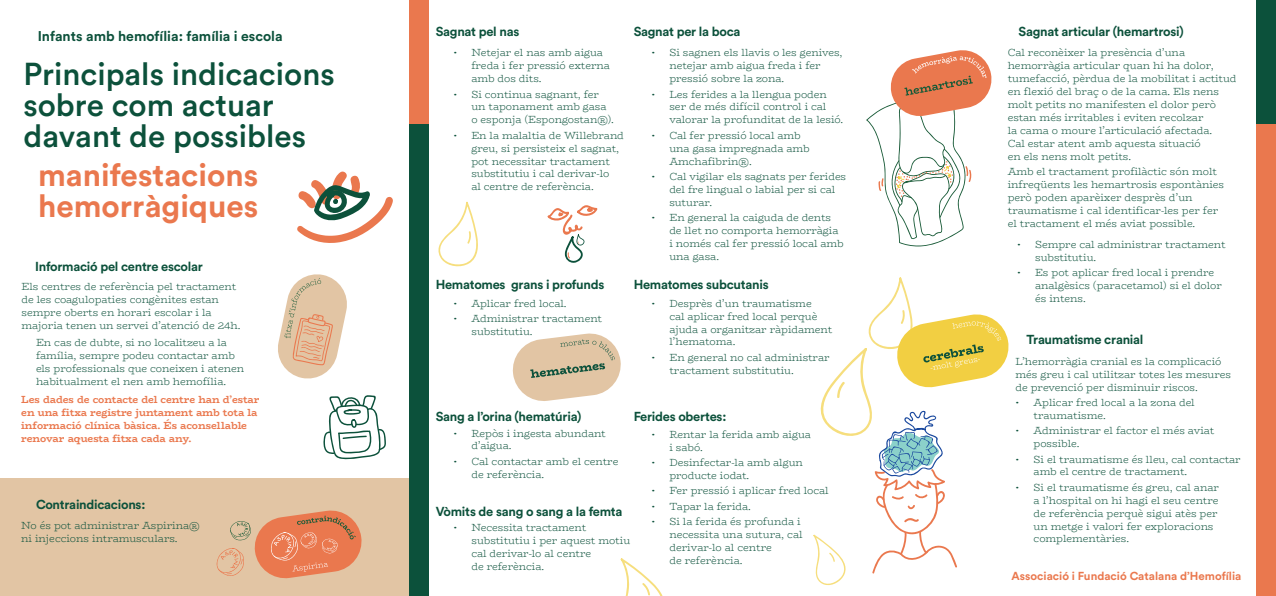
<style>
.page{position:relative;width:1276px;height:596px;background:#fff}
.page>*{position:absolute;margin:0;border:0;box-sizing:border-box;transform-origin:0 0}
.t1{font:500 31.4px/31px "Circular Std";color:#0c513b}
.t2{font:700 31.4px/31px "Circular Std";color:#ea784e}
.t3{font:700 14px "Circular Std";color:#0c513b}
.t4{font:700 12.9px "Circular Std";letter-spacing:-.02em;color:#0c513b}
.t5{font:700 11.5px "Circular Std";color:#ea784e}
.t6{font:300 10.3px/12.9px "Bio Rhyme";letter-spacing:-.005em;color:#0c513b}
.t7{font:700 10.3px/12.9px "Bio Rhyme";letter-spacing:-.005em;color:#ea784e}
</style>
<div class="page">
<svg style="left:512px;top:333px;width:109px;height:68px"></svg>
<svg style="left:547px;top:205px;width:50px;height:58px"></svg>
<svg style="left:620px;top:558px;width:42px;height:37px"></svg>
<svg style="left:813px;top:277px;width:196px;height:309px"></svg>
<svg style="left:866px;top:50px;width:126px;height:196px"></svg>
<svg style="left:297px;top:171px;width:96px;height:72px"></svg>
<div style="left:1256px;top:0;width:20px;height:125px;background:#0c513b"></div>
<div style="left:1256px;top:125px;width:20px;height:470px;background:#ea784e"></div>
<svg style="left:438px;top:201px;width:40px;height:66px"></svg>
<div style="left:0;top:478px;width:425px;height:117px;background:#e2c5a4"></div>
<svg style="left:216px;top:510px;width:146px;height:69px"></svg>
<svg style="left:323px;top:395px;width:63px;height:64px"></svg>
<svg style="left:278px;top:274px;width:69px;height:105px"></svg>
<div style="left:409px;top:0;width:20px;height:125px;background:#ea784e"></div>
<div style="left:409px;top:125px;width:20px;height:470px;background:#0c513b"></div>
<h2 class="t3" style="left:38px;top:27px;width:246px">Infants amb hemofília: família i escola</h2>
<h1 class="t1" style="left:24px;top:58px;width:313px">Principals indicacions sobre com actuar davant de possibles</h1>
<h1 class="t2" style="left:38px;top:158px;width:222px">manifestacions hemorràgiques</h1>
<p class="t4" style="left:35px;top:257px;width:169px">Informació pel centre escolar</p>
<p class="t6" style="left:21px;top:280px;width:220px">Els centres de referència pel tractament de les coagulopaties congènites estan sempre oberts en horari escolar i la majoria tenen un servei d’atenció de 24h.</p>
<p class="t6" style="left:36px;top:335px;width:210px">En cas de dubte, si no localitzeu a la família, sempre podeu contactar amb els professionals que coneixen i atenen habitualment el nen amb hemofília.</p>
<p class="t7" style="left:21px;top:392px;width:240px">Les dades de contacte del centre han d’estar en una fitxa registre juntament amb tota la informació clínica bàsica. És aconsellable renovar aquesta fitxa cada any.</p>
<p class="t4" style="left:36px;top:495px;width:111px">Contraindicacions:</p>
<p class="t6" style="left:21px;top:518px;width:180px">No és pot administrar Aspirina® ni injeccions intramusculars.</p>
<p class="t4" style="left:436px;top:23px;width:85px">Sagnat pel nas</p>
<p class="t6" style="left:471px;top:46px;width:140px;text-indent:-18px">• Netejar el nas amb aigua freda i fer pressió externa amb dos dits.</p>
<p class="t6" style="left:471px;top:87px;width:144px;text-indent:-18px">• Si continua sagnant, fer un taponament amb gasa o esponja (Espongostan®).</p>
<p class="t6" style="left:471px;top:128px;width:154px;text-indent:-18px">• En la malaltia de Willebrand greu, si persisteix el sagnat, pot necessitar tractament substitutiu i cal derivar-lo<br>al centre de referència.</p>
<p class="t4" style="left:436px;top:275px;width:170px">Hematomes grans i profunds</p>
<p class="t6" style="left:453px;top:296px;width:115px">• Aplicar fred local.</p>
<p class="t6" style="left:471px;top:311px;width:132px;text-indent:-18px">• Administrar tractament substitutiu.</p>
<p class="t4" style="left:633px;top:23px;width:108px">Sagnat per la boca</p>
<p class="t6" style="left:669px;top:46px;width:175px;text-indent:-18px">• Si sagnen els llavis o les genives, netejar amb aigua freda i fer pressió sobre la zona.</p>
<p class="t6" style="left:669px;top:87px;width:175px;text-indent:-18px">• Les ferides a la llengua poden ser de més difícil control i cal valorar la profunditat de la lesió.</p>
<p class="t6" style="left:669px;top:128px;width:142px;text-indent:-18px">• Cal fer pressió local amb una gasa impregnada amb<br>Amchafibrin®.</p>
<p class="t6" style="left:669px;top:169px;width:178px;text-indent:-18px">• Cal vigilar els sagnats per ferides del fre lingual o labial per si cal suturar.</p>
<p class="t6" style="left:669px;top:211px;width:176px;text-indent:-18px">• En general la caiguda de dents de llet no comporta hemorràgia i només cal fer pressió local amb una gasa.</p>
<p class="t4" style="left:633px;top:275px;width:136px">Hematomes subcutanis</p>
<p class="t6" style="left:669px;top:296px;width:164px;text-indent:-18px">• Desprès d’un traumatisme<br>cal aplicar fred local perquè ajuda a organitzar ràpidament l’hematoma.</p>
<p class="t6" style="left:669px;top:350px;width:162px;text-indent:-18px">• En general no cal administrar tractament substitutiu.</p>
<p class="t4" style="left:436px;top:408px;width:147px">Sang a l’orina (hematúria)</p>
<p class="t6" style="left:471px;top:426px;width:136px;text-indent:-18px">• Repòs i ingesta abundant d’aigua.</p>
<p class="t6" style="left:471px;top:454px;width:148px;text-indent:-18px">• Cal contactar amb el centre de referència.</p>
<p class="t4" style="left:436px;top:502px;width:188px">Vòmits de sang o sang a la femta</p>
<p class="t6" style="left:471px;top:520px;width:160px;text-indent:-18px">• Necessita tractament substitutiu i per aquest motiu cal derivar-lo al centre<br>de referència.</p>
<p class="t4" style="left:633px;top:408px;width:94px">Ferides obertes:</p>
<p class="t6" style="left:669px;top:427px;width:143px;text-indent:-18px">• Rentar la ferida amb aigua i sabó.</p>
<p class="t6" style="left:669px;top:455px;width:135px;text-indent:-18px">• Desinfectar-la amb algun producte iodat.</p>
<p class="t6" style="left:651px;top:483px;width:179px">• Fer pressió i aplicar fred local</p>
<p class="t6" style="left:651px;top:499px;width:101px">• Tapar la ferida.</p>
<p class="t6" style="left:669px;top:514px;width:135px;text-indent:-18px">• Si la ferida és profunda i necessita una sutura, cal derivar-lo al centre<br>de referència.</p>
<p class="t4" style="left:1018px;top:23px;width:167px">Sagnat articular (hemartrosi)</p>
<p class="t6" style="left:1007px;top:46px;width:230px">Cal reconèixer la presència d’una hemorràgia articular quan hi ha dolor, tumefacció, pèrdua de la mobilitat i actitud en flexió del braç o de la cama. Els nens molt petits no manifesten el dolor però estan més irritables i eviten recolzar<br>la cama o moure l’articulació afectada.<br>Cal estar atent amb aquesta situació<br>en els nens molt petits.</p>
<p class="t6" style="left:1007px;top:165px;width:218px">Amb el tractament profilàctic són molt infreqüents les hemartrosis espontànies però poden aparèixer desprès d’un traumatisme i cal identificar-les per fer el tractament el més aviat possible.</p>
<p class="t6" style="left:1035px;top:238px;width:192px;text-indent:-18px">• Sempre cal administrar tractament substitutiu.</p>
<p class="t6" style="left:1035px;top:266px;width:188px;text-indent:-18px">• Es pot aplicar fred local i prendre analgèsics (paracetamol) si el dolor és intens.</p>
<p class="t4" style="left:1026px;top:331px;width:119px">Traumatisme cranial</p>
<p class="t6" style="left:1015px;top:354px;width:217px">L’hemorràgia cranial es la complicació més greu i cal utilitzar totes les mesures de prevenció per disminuir riscos.</p>
<p class="t6" style="left:1033px;top:395px;width:163px;text-indent:-18px">• Aplicar fred local a la zona del traumatisme.</p>
<p class="t6" style="left:1033px;top:424px;width:182px;text-indent:-18px">• Administrar el factor el més aviat possible.</p>
<p class="t6" style="left:1033px;top:452px;width:209px;text-indent:-18px">• Si el traumatisme és lleu, cal contactar amb el centre de tractament.</p>
<p class="t6" style="left:1033px;top:480px;width:187px;text-indent:-18px">• Si el traumatisme és greu, cal anar a l’hospital on hi hagi el seu centre de referència perquè sigui atès per un metge i valori fer exploracions complementàries.</p>
<p class="t5" style="left:1011px;top:568px;width:231px">Associació i Fundació Catalana d’Hemofília</p>
</div>
